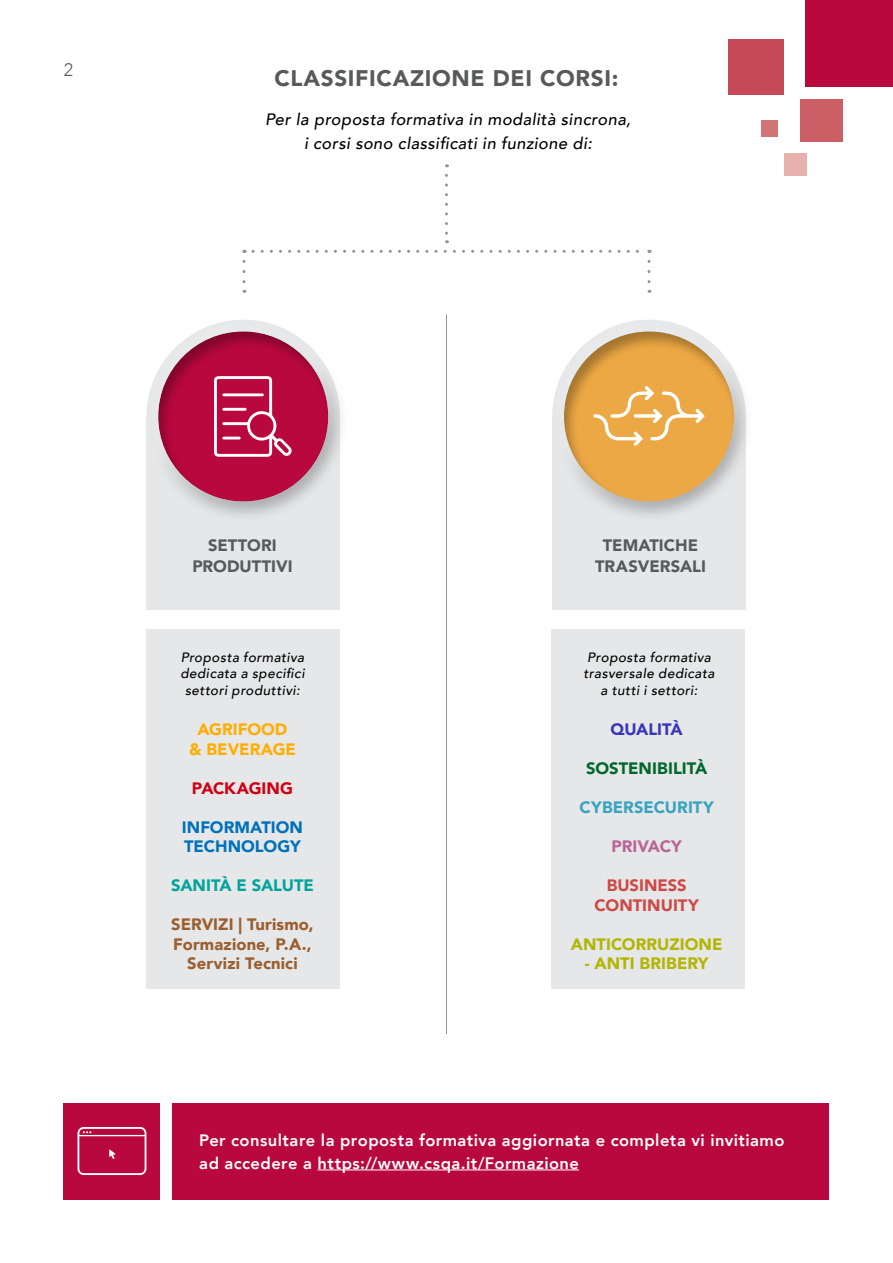
<style>
.page{position:relative;width:893px;height:1263px;background:#fff}
.page>*{position:absolute;margin:0;border:0;box-sizing:border-box;transform-origin:0 0}
.t1{font:900 22.5px "Avenir";letter-spacing:.03em;color:#58595b}
.t2{font:300 18px "Avenir";color:#58595b}
.t3{font:800 16.5px/22.5px "Avenir";letter-spacing:.03em;color:#fff}
.t4{font:italic 500 16.5px/24px "Avenir";letter-spacing:.025em;color:#000;text-align:center}
.t5{font:900 16.5px/19.5px "Avenir";letter-spacing:.01em;color:#9b5e2e;text-align:center}
.t6{font:900 16.5px/21px "Avenir";color:#58595b;text-align:center}
.t7{font:900 16.5px "Avenir";letter-spacing:.005em;color:#b1b600}
.t8{font:900 16.5px/19.5px "Avenir";color:#0071bd}
.t9{font:900 16.5px/19.5px "Avenir";color:#cc4947;text-align:center}
.t10{font:900 16.5px/19.5px "Avenir";letter-spacing:.005em;color:#ffae00;text-align:center}
.t11{font:900 16.5px "Avenir";letter-spacing:-.005em;color:#00a49b}
.t12{font:900 16.5px "Avenir";color:#00682d}
.t13{font:900 16.5px "Avenir";letter-spacing:.005em;color:#38a4c0}
.t14{font:900 16.5px "Avenir";color:#ce0014}
.t15{font:900 16.5px "Avenir";letter-spacing:-.005em;color:#3836b7}
.t16{font:900 16.5px "Avenir";letter-spacing:-.005em;color:#bb6496}
.t17{font:italic 500 13.5px/16.5px "Avenir";letter-spacing:.035em;color:#000;text-align:center}
</style>
<div class="page">
<svg style="left:445px;top:175px;width:3px;height:68px"></svg>
<svg style="left:647px;top:261px;width:3px;height:32px"></svg>
<svg style="left:242px;top:261px;width:3px;height:32px"></svg>
<svg style="left:253px;top:250px;width:397px;height:3px"></svg>
<hr style="left:446px;top:314px;width:1px;height:720px;background:#939598">
<div style="left:172px;top:1103px;width:657px;height:96px;background:#b9083e"></div>
<hr style="left:318px;top:1169px;width:261px;height:1px;background:#fff">
<div style="left:64px;top:1103px;width:96px;height:96px;background:#b9083e"></div>
<svg style="left:77px;top:1127px;width:69px;height:48px"></svg>
<div style="left:146px;top:629px;width:194px;height:359px;background:#e6e7e8"></div>
<div style="left:551px;top:629px;width:193px;height:359px;background:#e6e7e8"></div>
<div style="left:118px;top:293px;width:252px;height:236px;background:#000;opacity:.3"></div>
<div style="left:524px;top:293px;width:252px;height:236px;background:#000;opacity:.3"></div>
<svg style="left:146px;top:376px;width:194px;height:234px"></svg>
<svg style="left:552px;top:386px;width:194px;height:224px"></svg>
<div style="left:728px;top:39px;width:56px;height:55px;background:#c54957"></div>
<div style="left:761px;top:121px;width:16px;height:16px;background:#d27375"></div>
<div style="left:800px;top:99px;width:42px;height:43px;background:#cc5f65"></div>
<div style="left:784px;top:153px;width:23px;height:23px;background:#e7b1ae"></div>
<div style="left:806px;top:0;width:87px;height:87px;background:#b9083e"></div>
<h2 class="t2" style="left:64px;top:60px;width:11px">2</h2>
<h1 class="t1" style="left:275px;top:59px;width:345px">CLASSIFICAZIONE DEI CORSI:</h1>
<p class="t4" style="left:265px;top:107px;width:367px">Per la proposta formativa in modalità sincrona, i corsi sono classificati in funzione di:</p>
<p class="t6" style="left:192px;top:534px;width:102px">SETTORI<br>PRODUTTIVI</p>
<p class="t17" style="left:180px;top:649px;width:126px">Proposta formativa dedicata a specifici settori produttivi:</p>
<p class="t10" style="left:189px;top:719px;width:108px">AGRIFOOD<br>&amp; BEVERAGE</p>
<p class="t14" style="left:192px;top:774px;width:102px">PACKAGING</p>
<p class="t8" style="left:182px;top:817px;width:123px">INFORMATION<br>TECHNOLOGY</p>
<p class="t11" style="left:171px;top:871px;width:144px">SANITÀ E SALUTE</p>
<p class="t5" style="left:171px;top:914px;width:144px">SERVIZI | Turismo,<br>Formazione, P.A.,<br>Servizi Tecnici</p>
<p class="t6" style="left:595px;top:534px;width:112px">TEMATICHE<br>TRASVERSALI</p>
<p class="t17" style="left:584px;top:649px;width:132px">Proposta formativa trasversale dedicata a tutti i settori:</p>
<p class="t15" style="left:611px;top:715px;width:74px">QUALITÀ</p>
<p class="t12" style="left:586px;top:754px;width:123px">SOSTENIBILITÀ</p>
<p class="t13" style="left:580px;top:793px;width:136px">CYBERSECURITY</p>
<p class="t16" style="left:611px;top:832px;width:72px">PRIVACY</p>
<p class="t9" style="left:595px;top:875px;width:106px">BUSINESS<br>CONTINUITY</p>
<p class="t7" style="left:571px;top:930px;width:153px">ANTICORRUZIONE</p>
<p class="t7" style="left:585px;top:949px;width:125px">- ANTI BRIBERY</p>
<p class="t3" style="left:199px;top:1129px;width:587px">Per consultare la proposta formativa aggiornata e completa vi invitiamo ad accedere a https://www.csqa.it/Formazione</p>
</div>
